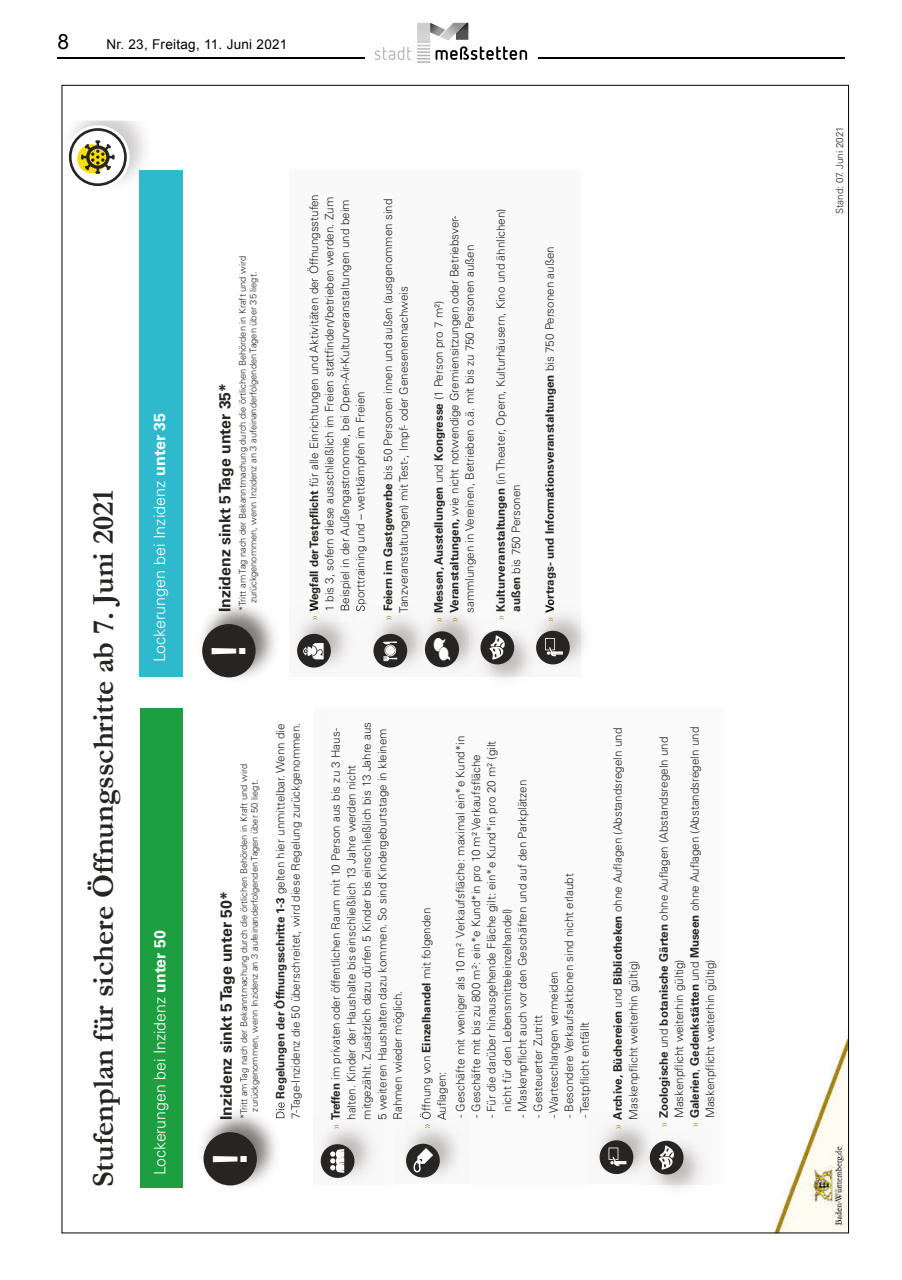
<style>
.page{position:relative;width:902px;height:1280px;background:#fff}
.page>*{position:absolute;margin:0;border:0;box-sizing:border-box;transform-origin:0 0}
.t1{font:700 46.65px "Univers LT Pro 65";color:#fff}
.t2{font:700 30.45px "Garamond";color:#252523}
.t3{font:21px "Arial";color:#000}
.t4{font:300 15.9px "Univers LT Pro 45";color:#fff}
.t5{font:700 15.9px "Univers LT Pro 65";color:#252523}
.t6{font:13.5px "Arial";letter-spacing:.02em;color:#000}
.t7{font:300 11.7px/15.5px "Univers LT Pro 45";color:#252523}
.t8{font:300 11.7px/15.5px "Univers LT Pro 45";color:#262523}
.t9{font:700 11.7px "Univers LT Pro 65";color:#252523}
.t10{font:300 9.9px "Univers LT Pro 45";color:#262523}
.t11{font:300 9.3px/10.5px "Univers LT Pro 45";color:#252523}
.s1{font-family:"Univers LT Pro 65";font-weight:700}
.s2{color:#a9872a}
.s3{font-family:"Univers LT Pro 45";font-weight:300;color:#a9872a}
.s4{font-family:"Univers LT Pro 45";font-weight:300}
.s5{font-family:"Univers LT Pro 65";font-weight:700;color:#252523}
.s6{color:#252523}
</style>
<div class="page">
<hr style="left:57px;top:57px;width:787px;height:2px;background:#000">
<div style="left:365px;top:13px;width:172px;height:60px;background:#fefefe"></div>
<svg style="left:375px;top:47px;width:36px;height:13px"></svg>
<svg style="left:417px;top:23px;width:110px;height:40px"></svg>
<img style="left:774px;top:1186px;width:72px;height:45px">
<img style="left:787px;top:1039px;width:59px;height:147px">
<img style="left:71px;top:121px;width:74px;height:64px">
<svg style="left:66px;top:125px;width:63px;height:64px"></svg>
<div style="left:69px;top:128px;width:58px;height:58px;border:3px solid #262523;border-radius:50%"></div>
<svg style="left:77px;top:144px;width:29px;height:29px"></svg>
<svg style="left:81px;top:140px;width:34px;height:34px"></svg>
<div style="left:140px;top:708px;width:42px;height:479px;background:#1d9e40"></div>
<img style="left:319px;top:1124px;width:56px;height:56px">
<div style="left:321px;top:1144px;width:33px;height:34px;background:#262523;border-radius:50%"></div>
<svg style="left:330px;top:1149px;width:14px;height:24px"></svg>
<img style="left:404px;top:1114px;width:57px;height:66px">
<img style="left:395px;top:1114px;width:7px;height:5px">
<img style="left:437px;top:1114px;width:11px;height:15px">
<div style="left:406px;top:1144px;width:34px;height:33px;background:#252523;border-radius:50%"></div>
<svg style="left:413px;top:1148px;width:20px;height:25px"></svg>
<img style="left:598px;top:1120px;width:50px;height:56px">
<div style="left:599px;top:1140px;width:34px;height:34px;background:#262523;border-radius:50%"></div>
<svg style="left:608px;top:1147px;width:18px;height:19px"></svg>
<img style="left:639px;top:1130px;width:65px;height:59px">
<svg style="left:639px;top:1184px;width:23px;height:1px"></svg>
<div style="left:649px;top:1141px;width:34px;height:33px;background:#262523;border-radius:50%"></div>
<svg style="left:658px;top:1145px;width:16px;height:24px"></svg>
<div style="left:139px;top:170px;width:43px;height:507px;background:#2eb9cd"></div>
<div style="left:309px;top:491px;width:11px;height:114px;background:#f9f9f9"></div>
<div style="left:325px;top:197px;width:10px;height:408px;background:#f9f9f9"></div>
<div style="left:340px;top:200px;width:11px;height:405px;background:#f9f9f9"></div>
<div style="left:465px;top:246px;width:11px;height:355px;background:#f9f9f9"></div>
<div style="left:545px;top:375px;width:11px;height:226px;background:#f9f9f9"></div>
<img style="left:295px;top:614px;width:56px;height:56px">
<svg style="left:309px;top:605px;width:11px;height:15px"></svg>
<img style="left:325px;top:607px;width:10px;height:14px">
<img style="left:340px;top:605px;width:11px;height:16px">
<img style="left:356px;top:605px;width:4px;height:6px">
<div style="left:297px;top:634px;width:34px;height:34px;background:#262523;border-radius:50%"></div>
<svg style="left:303px;top:643px;width:20px;height:16px"></svg>
<img style="left:372px;top:614px;width:41px;height:56px">
<img style="left:362px;top:605px;width:3px;height:7px">
<div style="left:373px;top:634px;width:34px;height:34px;background:#262523;border-radius:50%"></div>
<svg style="left:383px;top:641px;width:14px;height:20px"></svg>
<img style="left:203px;top:1103px;width:82px;height:83px">
<img style="left:276px;top:1103px;width:8px;height:15px">
<div style="left:203px;top:1132px;width:54px;height:53px;background:#262523;border-radius:50%"></div>
<img style="left:202px;top:605px;width:73px;height:73px">
<div style="left:202px;top:624px;width:53px;height:53px;background:#262523;border-radius:50%"></div>
<img style="left:413px;top:611px;width:56px;height:59px">
<img style="left:465px;top:611px;width:9px;height:12px">
<div style="left:425px;top:631px;width:34px;height:36px;background:#262523;border-radius:50%"></div>
<img style="left:469px;top:623px;width:59px;height:55px">
<svg style="left:469px;top:677px;width:19px;height:1px"></svg>
<svg style="left:469px;top:620px;width:5px;height:3px"></svg>
<div style="left:480px;top:631px;width:34px;height:33px;background:#262523;border-radius:50%"></div>
<svg style="left:489px;top:635px;width:16px;height:24px"></svg>
<img style="left:541px;top:611px;width:43px;height:55px">
<img style="left:525px;top:620px;width:18px;height:55px">
<svg style="left:545px;top:601px;width:11px;height:20px"></svg>
<div style="left:536px;top:631px;width:33px;height:33px;background:#262523;border-radius:50%"></div>
<svg style="left:545px;top:638px;width:18px;height:18px"></svg>
<svg style="left:420px;top:1114px;width:12px;height:14px"></svg>
<h3 class="t3" style="left:57px;top:28px;width:13px">8</h3>
<p class="t6" style="left:106px;top:36px;width:182px">Nr. 23, Freitag, 11. Juni 2021</p>
<h2 class="t2" style="left:82px;top:1187px;width:699px;rotate:-90deg">Stufenplan für sichere Öffnungsschritte ab 7. Juni 2021</h2>
<h3 class="t4" style="left:149px;top:662px;width:251px;rotate:-90deg">Lockerungen bei Inzidenz <span class="s1">unter 35</span></h3>
<h3 class="t4" style="left:149px;top:1175px;width:246px;rotate:-90deg">Lockerungen bei Inzidenz <span class="s1">unter 50</span></h3>
<p class="t11" style="left:237px;top:603px;width:349px;text-indent:-8px;rotate:-90deg">*Tritt am Tag nach der Bekanntmachung durch die örtlichen Behörden in Kraft und wird zurückgenommen, wenn Inzidenz an 3 aufeinanderfolgenden Tagen über 35 liegt.</p>
<h3 class="t5" style="left:214px;top:612px;width:231px;rotate:-90deg">Inzidenz sinkt 5 Tage unter 35*</h3>
<h1 class="t1" style="left:196px;top:660px;width:20px;rotate:-90deg">!</h1>
<p class="t7" style="left:306px;top:612px;width:419px;text-indent:-9px;rotate:-90deg"><span class="s2">»</span> <span class="s1">Wegfall der Testpflicht</span> für alle Einrichtungen und Aktivitäten der Ö nungsstufen 1 bis 3, sofern diese ausschließlich im Freien stattfinden/betrieben werden. Zum Beispiel in der Außengastronomie, bei Open-Air-Kulturveranstaltungen und beim Sporttraining und – wettkämpfen im Freien</p>
<p class="t7" style="left:380px;top:613px;width:416px;text-indent:-8px;rotate:-90deg"><span class="s2">»</span> <span class="s1">Feiern im Gastgewerbe</span> bis 50 Personen innen und außen (ausgenommen sind<br>Tanzveranstaltungen) mit Test-, Impf- oder Genesenennachweis</p>
<p class="t7" style="left:446px;top:613px;width:398px;text-indent:-10px;rotate:-90deg"><span class="s2">»</span> <span class="s1">Veranstaltungen,</span> wie nicht notwendige Gremiensitzungen oder Betriebsver&shy;sammlungen in Vereinen, Betrieben o.ä. mit bis zu 750 Personen außen</p>
<p class="t7" style="left:492px;top:612px;width:405px;text-indent:-10px;rotate:-90deg"><span class="s2">»</span> <span class="s1">Kulturveranstaltungen</span> (in Theater, Opern, Kulturhäusern, Kino und ähnlichen) <span class="s1">außen</span> bis 750 Personen</p>
<p class="t9" style="left:430px;top:623px;width:324px;rotate:-90deg"><span class="s3">»</span> Messen, Ausstellungen <span class="s4">und</span> Kongresse <span class="s4">(1 Person pro 7 m²)</span></p>
<p class="t9" style="left:541px;top:623px;width:378px;rotate:-90deg"><span class="s3">»</span> Vortrags- und Informationsveranstaltungen <span class="s4">bis 750 Personen außen</span></p>
<p class="t11" style="left:238px;top:1111px;width:349px;text-indent:-8px;rotate:-90deg">*Tritt am Tag nach der Bekanntmachung durch die örtlichen Behörden in Kraft und wird zurückgenommen, wenn Inzidenz an 3 aufeinanderfolgenden Tagen über 50 liegt.</p>
<h3 class="t5" style="left:215px;top:1120px;width:231px;rotate:-90deg">Inzidenz sinkt 5 Tage unter 50*</h3>
<p class="t7" style="left:288px;top:1119px;width:398px;rotate:-90deg">7-Tage-Inzidenz die 50 überschreitet, wird diese Regelung zurückgenommen.</p>
<p class="t7" style="left:272px;top:1119px;width:397px;rotate:-90deg">Die <span class="s1">Regelungen der Ö nungsschritte 1-3</span> gelten hier unmittelbar. Wenn die</p>
<h1 class="t1" style="left:197px;top:1168px;width:20px;rotate:-90deg">!</h1>
<p class="t8" style="left:327px;top:1120px;width:400px;text-indent:-10px;rotate:-90deg"><span class="s2">»</span> <span class="s5">Tre en</span> <span class="s6">im privaten oder ö entlichen Raum mit 10 Person aus bis zu 3 Haus&shy;halten.</span> Kinder der Haushalte bis einschließlich 13 Jahre werden nicht mitgezählt. Zusätzlich dazu dürfen 5 Kinder bis einschließlich bis 13 Jahre aus 5 weiteren Haushalten dazu kommen. So sind Kindergeburtstage in kleinem Rahmen wieder möglich.</p>
<p class="t7" style="left:452px;top:1118px;width:384px;rotate:-90deg">- Geschäfte mit weniger als 10 m² Verkaufsfläche: maximal ein*e Kund*in</p>
<p class="t7" style="left:483px;top:1112px;width:372px;text-indent:-6px;rotate:-90deg">- Für die darüber hinausgehende Fläche gilt: ein*e Kund*in pro 20 m² (gilt nicht für den Lebensmitteleinzelhandel)</p>
<p class="t7" style="left:468px;top:1118px;width:365px;rotate:-90deg">- Geschäfte mit bis zu 800 m²: ein*e Kund*in pro 10 m² Verkaufsfläche</p>
<p class="t7" style="left:514px;top:1118px;width:340px;rotate:-90deg">- Maskenpflicht auch vor den Geschäften und auf den Parkplätzen</p>
<p class="t7" style="left:561px;top:1118px;width:246px;rotate:-90deg">- Besondere Verkaufsaktionen sind nicht erlaubt</p>
<p class="t7" style="left:418px;top:1120px;width:214px;text-indent:-9px;rotate:-90deg"><span class="s2">»</span> Ö nung von <span class="s1">Einzelhandel</span> mit folgenden<br>Auflagen:</p>
<p class="t7" style="left:545px;top:1118px;width:148px;rotate:-90deg">- Warteschlangen vermeiden</p>
<p class="t7" style="left:530px;top:1118px;width:104px;rotate:-90deg">- Gesteuerter Zutritt</p>
<p class="t7" style="left:576px;top:1118px;width:98px;rotate:-90deg">- Testpflicht entfällt</p>
<p class="t7" style="left:686px;top:1128px;width:403px;rotate:-90deg"><span class="s2">»</span> <span class="s1">Galerien</span>, <span class="s1">Gedenkstätten</span> und <span class="s1">Museen</span> ohne Auflagen (Abstandsregeln und</p>
<p class="t7" style="left:609px;top:1120px;width:393px;text-indent:-10px;rotate:-90deg"><span class="s2">»</span> <span class="s1">Archive, Büchereien</span> und <span class="s1">Bibliotheken</span> ohne Auflagen (Abstandsregeln und<br>Maskenpflicht weiterhin gültig)</p>
<p class="t7" style="left:655px;top:1128px;width:393px;rotate:-90deg"><span class="s2">»</span> <span class="s1">Zoologische</span> und <span class="s1">botanische Gärten</span> ohne Auflagen (Abstandsregeln und</p>
<p class="t7" style="left:671px;top:1118px;width:161px;rotate:-90deg">Maskenpflicht weiterhin gültig)</p>
<p class="t7" style="left:702px;top:1118px;width:161px;rotate:-90deg">Maskenpflicht weiterhin gültig)</p>
<p class="t10" style="left:833px;top:214px;width:89px;rotate:-90deg">Stand: 07. Juni 2021</p>
</div>
